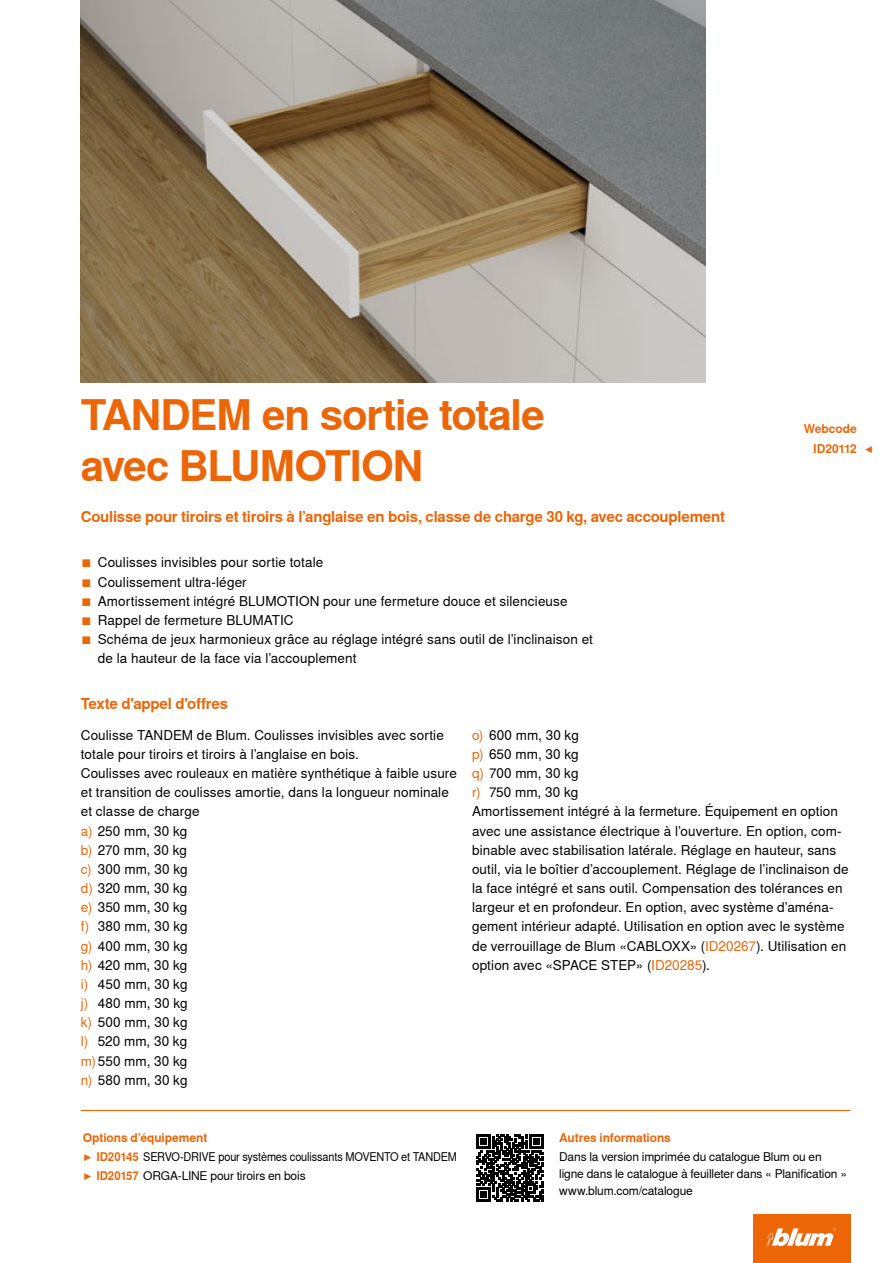
<style>
.page{position:relative;width:893px;height:1263px;background:#fff}
.page>*{position:absolute;margin:0;border:0;box-sizing:border-box;transform-origin:0 0}
.CB_AF_Ueber_Tit2{font:700 42px/50.4px "Nimbus Sans Global";letter-spacing:-.03em;color:#ec6608}
.CB_AF_Ueber_Ber1o_li{font:700 15px "Nimbus Sans Global";letter-spacing:-.015em;color:#ec6608}
.CB_AF_FliesIMG_li{font:13.5px/19.2px "Nimbus Sans Global";letter-spacing:.01em;color:#000}
.CB_AF_Bes_IMG9{font:13.5px/19.2px "Nimbus Sans Global";letter-spacing:.01em;color:#000}
.CB_AF_Fliess_li{font:12px/17px "Nimbus Sans Global";letter-spacing:-.01em;color:#000}
.CB_AF_Ueber_Ber2o_li{font:12px "Nimbus Sans Global";letter-spacing:-.015em;color:#000;scale:.91 1}
.CB_AF_Ueber_Ber2o_li-2{font:700 12px "Nimbus Sans Global";letter-spacing:-.01em;color:#ec6608}
.CB_AF_Ueber_Ber2o_li-3{font:12px "Nimbus Sans Global";letter-spacing:-.015em;color:#000}
.CB_AF_Ueber_Ber2o_re{font:700 12px "Nimbus Sans Global";letter-spacing:-.005em;color:#ec6608}
.s1{color:#ec6608}
.s2{font-weight:700;color:#ec6608}
</style>
<div class="page">
<img style="left:81px;top:0;width:625px;height:383px">
<div style="left:753px;top:1214px;width:97px;height:49px;background:#ec6608"></div>
<svg style="left:767px;top:1227px;width:69px;height:19px"></svg>
<hr style="left:81px;top:1110px;width:769px;height:1px;background:#ec6608">
<svg style="left:476px;top:1134px;width:67px;height:67px"></svg>
<p class="CB_AF_Ueber_Tit2" style="left:81px;top:390px;width:466px">TANDEM en sortie totale avec BLUMOTION</p>
<p class="CB_AF_Ueber_Ber1o_li" style="left:81px;top:508px;width:646px">Coulisse pour tiroirs et tiroirs à l’anglaise en bois, classe de charge 30 kg, avec accouplement</p>
<p class="CB_AF_Bes_IMG9" style="left:81px;top:553px;width:244px"><span class="s1">■</span> Coulisses invisibles pour sortie totale</p>
<p class="CB_AF_Bes_IMG9" style="left:81px;top:572px;width:168px"><span class="s1">■</span> Coulissement ultra-léger</p>
<p class="CB_AF_Bes_IMG9" style="left:81px;top:591px;width:488px"><span class="s1">■</span> Amortissement intégré BLUMOTION pour une fermeture douce et silencieuse</p>
<p class="CB_AF_Bes_IMG9" style="left:81px;top:611px;width:214px"><span class="s1">■</span> Rappel de fermeture BLUMATIC</p>
<p class="CB_AF_Bes_IMG9" style="left:98px;top:630px;width:497px;text-indent:-17px"><span class="s1">■</span> Schéma de jeux harmonieux grâce au réglage intégré sans outil de l’inclinaison et de la hauteur de la face via l’accouplement</p>
<p class="CB_AF_Ueber_Ber1o_li" style="left:81px;top:695px;width:149px">Texte d'appel d'offres</p>
<p class="CB_AF_Ueber_Ber2o_re" style="left:804px;top:422px;width:55px">Webcode</p>
<p class="CB_AF_Ueber_Ber2o_re" style="left:813px;top:441px;width:45px">ID20112</p>
<p class="CB_AF_Ueber_Ber2o_re" style="left:865px;top:441px;width:11px">◀</p>
<p class="CB_AF_FliesIMG_li" style="left:81px;top:725px;width:365px">Coulisse TANDEM de Blum. Coulisses invisibles avec sortie totale pour tiroirs et tiroirs à l’anglaise en bois.</p>
<p class="CB_AF_FliesIMG_li" style="left:81px;top:764px;width:378px">Coulisses avec rouleaux en matière synthétique à faible usure et transition de coulisses amortie, dans la longueur nominale et classe de charge</p>
<p class="CB_AF_FliesIMG_li" style="left:81px;top:821px;width:108px"><span class="s1">a)</span> 250 mm, 30 kg</p>
<p class="CB_AF_FliesIMG_li" style="left:81px;top:840px;width:108px"><span class="s1">b)</span> 270 mm, 30 kg</p>
<p class="CB_AF_FliesIMG_li" style="left:81px;top:859px;width:108px"><span class="s1">c)</span> 300 mm, 30 kg</p>
<p class="CB_AF_FliesIMG_li" style="left:81px;top:879px;width:108px"><span class="s1">d)</span> 320 mm, 30 kg</p>
<p class="CB_AF_FliesIMG_li" style="left:81px;top:898px;width:108px"><span class="s1">e)</span> 350 mm, 30 kg</p>
<p class="CB_AF_FliesIMG_li" style="left:81px;top:917px;width:108px"><span class="s1">f)</span> 380 mm, 30 kg</p>
<p class="CB_AF_FliesIMG_li" style="left:81px;top:936px;width:108px"><span class="s1">g)</span> 400 mm, 30 kg</p>
<p class="CB_AF_FliesIMG_li" style="left:81px;top:955px;width:108px"><span class="s1">h)</span> 420 mm, 30 kg</p>
<p class="CB_AF_FliesIMG_li" style="left:81px;top:975px;width:108px"><span class="s1">i)</span> 450 mm, 30 kg</p>
<p class="CB_AF_FliesIMG_li" style="left:81px;top:994px;width:108px"><span class="s1">j)</span> 480 mm, 30 kg</p>
<p class="CB_AF_FliesIMG_li" style="left:81px;top:1013px;width:108px"><span class="s1">k)</span> 500 mm, 30 kg</p>
<p class="CB_AF_FliesIMG_li" style="left:81px;top:1032px;width:108px"><span class="s1">l)</span> 520 mm, 30 kg</p>
<p class="CB_AF_FliesIMG_li" style="left:81px;top:1051px;width:108px"><span class="s1">m)</span>550 mm, 30 kg</p>
<p class="CB_AF_FliesIMG_li" style="left:81px;top:1070px;width:108px"><span class="s1">n)</span> 580 mm, 30 kg</p>
<p class="CB_AF_FliesIMG_li" style="left:472px;top:725px;width:108px"><span class="s1">o)</span> 600 mm, 30 kg</p>
<p class="CB_AF_FliesIMG_li" style="left:472px;top:744px;width:108px"><span class="s1">p)</span> 650 mm, 30 kg</p>
<p class="CB_AF_FliesIMG_li" style="left:472px;top:764px;width:108px"><span class="s1">q)</span> 700 mm, 30 kg</p>
<p class="CB_AF_FliesIMG_li" style="left:472px;top:783px;width:108px"><span class="s1">r)</span> 750 mm, 30 kg</p>
<p class="CB_AF_FliesIMG_li" style="left:472px;top:802px;width:378px">Amortissement intégré à la fermeture. Équipement en option avec une assistance électrique à l’ouverture. En option, com&shy;binable avec stabilisation latérale. Réglage en hauteur, sans outil, via le boîtier d’accouplement. Réglage de l’inclinaison de la face intégré et sans outil. Compensation des tolérances en largeur et en profondeur. En option, avec système d’aména&shy;gement intérieur adapté. Utilisation en option avec le système de verrouillage de Blum «CABLOXX» (<span class="s1">ID20267</span>). Utilisation en option avec «SPACE STEP» (<span class="s1">ID20285</span>).</p>
<p class="CB_AF_Ueber_Ber2o_li-2" style="left:83px;top:1130px;width:126px">Options d’équipement</p>
<p class="CB_AF_Ueber_Ber2o_li" style="left:83px;top:1149px;width:412px"><span class="s1">▶</span> <span class="s2">ID20145</span> SERVO-DRIVE pour systèmes coulissants MOVENTO et TANDEM</p>
<p class="CB_AF_Ueber_Ber2o_li-3" style="left:83px;top:1169px;width:224px"><span class="s1">▶</span> <span class="s2">ID20157</span> ORGA-LINE pour tiroirs en bois</p>
<p class="CB_AF_Ueber_Ber2o_li-2" style="left:559px;top:1130px;width:113px">Autres informations</p>
<p class="CB_AF_Fliess_li" style="left:559px;top:1148px;width:289px">Dans la version imprimée du catalogue Blum ou en ligne dans le catalogue à feuilleter dans « Planification »</p>
<p class="CB_AF_Fliess_li" style="left:559px;top:1182px;width:135px">www.blum.com/catalogue</p>
</div>
